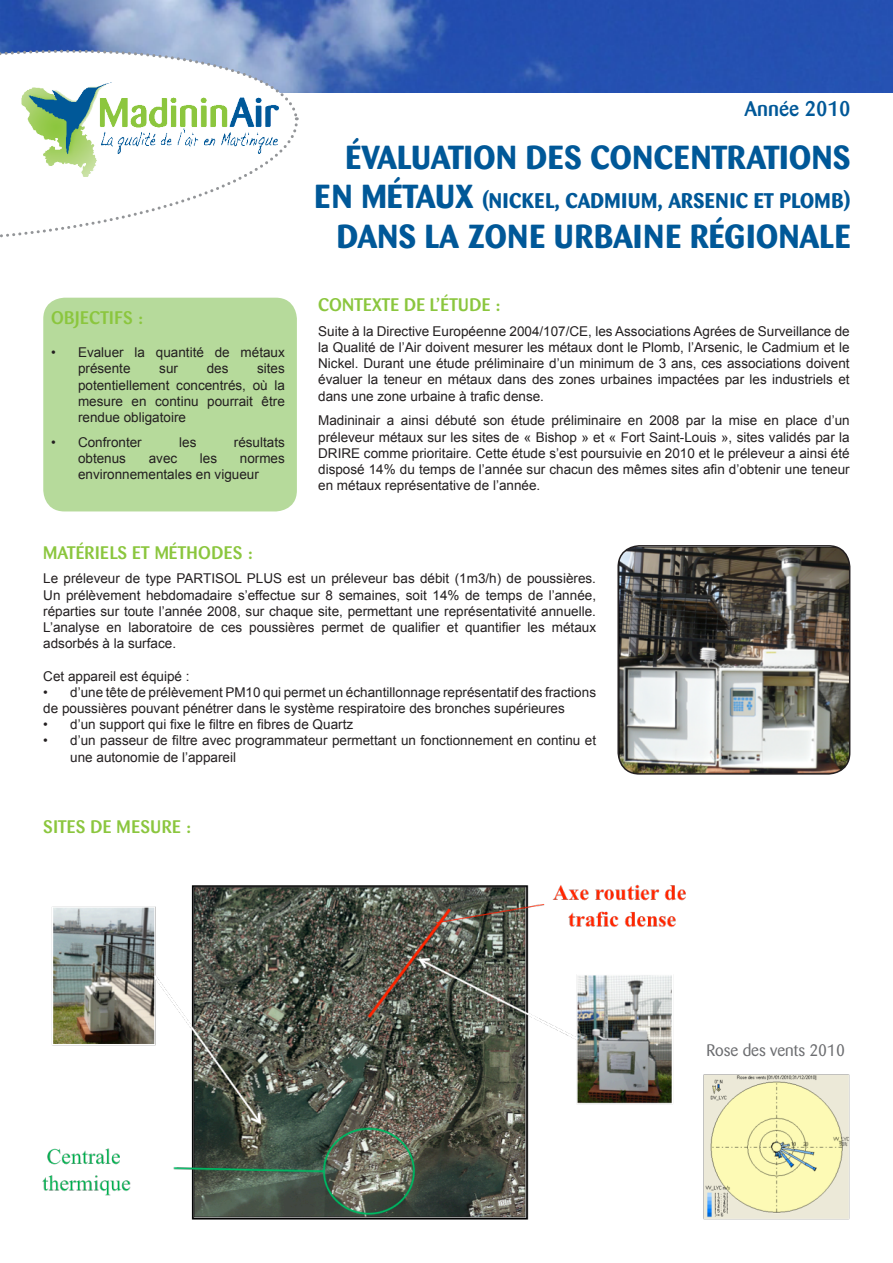
<style>
.page{position:relative;width:893px;height:1263px;background:#fff}
.page>*{position:absolute;margin:0;border:0;box-sizing:border-box;transform-origin:0 0}
.t1{font:700 33px "Barmeno";letter-spacing:.02em;color:#005898}
.t2{font:700 21px "Barmeno";letter-spacing:.02em;color:#005898}
.t3{font:500 21px "Barmeno";color:#005898}
.t4{font:500 18px "Barmeno";color:#8bc63e}
.t5{font:500 18px "Barmeno";letter-spacing:.02em;color:#8bc63e}
.t6{font:16.5px "Barmeno";color:#6c6d70}
.t7{font:13.5px/16.2px "Arial";color:#231f20;text-align:justify}
.s1{font-size:33px}
</style>
<div class="page">
<div style="left:43px;top:298px;width:254px;height:213px;background:#b6da9b;border-radius:21px"></div>
<img style="left:0;top:0;width:893px;height:92px">
<svg style="left:0;top:40px;width:301px;height:53px"></svg>
<svg style="left:0;top:41px;width:300px;height:197px"></svg>
<img style="left:19px;top:79px;width:264px;height:102px">
<img style="left:620px;top:546px;width:230px;height:226px">
<div style="left:617px;top:545px;width:233px;height:230px;border:2px solid #231f20;border-radius:21px"></div>
<img style="left:42px;top:884px;width:644px;height:336px">
<img style="left:704px;top:1074px;width:145px;height:146px">
<p class="t5" style="left:51px;top:307px;width:93px">OBJECTIFS :</p>
<p class="t7" style="left:78px;top:344px;width:208px;text-indent:-27px">• Evaluer la quantité de métaux présente</p>
<p class="t7" style="left:78px;top:361px;width:208px;text-indent:179px">sites potentiellement concentrés, où la mesure en continu pourrait être rendue obligatoire</p>
<p class="t7" style="left:51px;top:434px;width:92px">• Confronter</p>
<p class="t7" style="left:179px;top:434px;width:19px">les</p>
<p class="t7" style="left:234px;top:434px;width:53px">résultats</p>
<p class="t7" style="left:78px;top:450px;width:50px">obtenus</p>
<p class="t7" style="left:149px;top:450px;width:30px">avec</p>
<p class="t7" style="left:200px;top:450px;width:19px">les</p>
<p class="t7" style="left:159px;top:361px;width:20px">sur</p>
<p class="t7" style="left:207px;top:361px;width:23px">des</p>
<p class="t7" style="left:78px;top:450px;width:208px;text-indent:162px">normes environnementales en vigueur</p>
<p class="t3" style="left:744px;top:97px;width:107px">Année 2010</p>
<p class="t1" style="left:346px;top:137px;width:506px">ÉVALUATION DES CONCENTRATIONS</p>
<p class="t2" style="left:315px;top:188px;width:537px"><span class="s1">EN MÉTAUX</span> (NICKEL, CADMIUM, ARSENIC ET PLOMB)</p>
<p class="t1" style="left:337px;top:216px;width:515px">DANS LA ZONE URBAINE RÉGIONALE</p>
<p class="t4" style="left:318px;top:294px;width:184px">CONTEXTE DE L’ÉTUDE :</p>
<p class="t7" style="left:318px;top:323px;width:533px">Suite à la Directive Européenne 2004/107/CE, les Associations Agrées de Surveillance de la Qualité de l’Air doivent mesurer les métaux dont le Plomb, l’Arsenic, le Cadmium et le Nickel. Durant une étude préliminaire d’un minimum de 3 ans, ces associations doivent évaluer la teneur en métaux dans des zones urbaines impactées par les industriels et dans une zone urbaine à trafic dense.</p>
<p class="t7" style="left:318px;top:413px;width:533px">Madininair a ainsi débuté son étude préliminaire en 2008 par la mise en place d’un préleveur métaux sur les sites de « Bishop » et « Fort Saint-Louis », sites validés par la DRIRE comme prioritaire. Cette étude s’est poursuivie en 2010 et le préleveur a ainsi été disposé 14% du temps de l’année sur chacun des mêmes sites afin d’obtenir une teneur en métaux représentative de l’année.</p>
<p class="t4" style="left:43px;top:542px;width:211px">MATÉRIELS ET MÉTHODES :</p>
<p class="t7" style="left:43px;top:571px;width:554px">Le préleveur de type PARTISOL PLUS est un préleveur bas débit (1m3/h) de poussières.<br>Un prélèvement hebdomadaire s’effectue sur 8 semaines, soit 14% de temps de l’année, réparties sur toute l’année 2008, sur chaque site, permettant une représentativité annuelle.<br>L’analyse en laboratoire de ces poussières permet de qualifier et quantifier les métaux adsorbés à la surface.</p>
<p class="t7" style="left:43px;top:668px;width:148px">Cet appareil est équipé :</p>
<p class="t7" style="left:43px;top:684px;width:554px">• d’une tête de prélèvement PM10 qui permet un échantillonnage représentatif des fractions</p>
<p class="t7" style="left:43px;top:700px;width:523px">de poussières pouvant pénétrer dans le système respiratoire des bronches supérieures</p>
<p class="t7" style="left:43px;top:716px;width:311px">• d’un support qui fixe le filtre en fibres de Quartz</p>
<p class="t7" style="left:70px;top:733px;width:527px;text-indent:-27px">• d’un passeur de filtre avec programmateur permettant un fonctionnement en continu et une autonomie de l’appareil</p>
<p class="t5" style="left:43px;top:816px;width:149px">SITES DE MESURE :</p>
<p class="t6" style="left:706px;top:1041px;width:140px">Rose des vents 2010</p>
</div>
